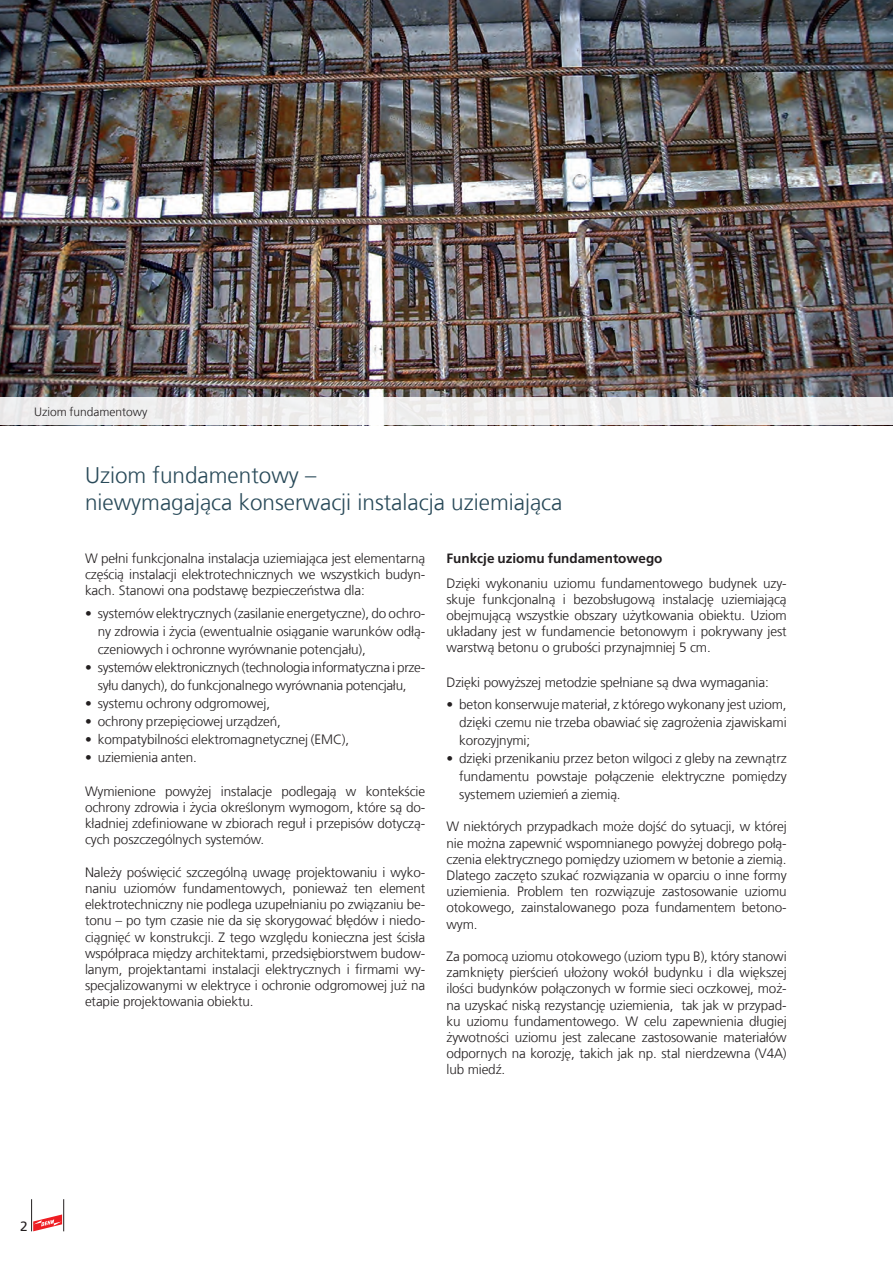
<style>
.page{position:relative;width:893px;height:1263px;background:#fff}
.page>*{position:absolute;margin:0;border:0;box-sizing:border-box;transform-origin:0 0}
.Headline_45_15pt_Ant{font:300 22.5px "Frutiger LT Com";color:#294a59}
.Akapit{font:300 13.5px/16.2px "Frutiger LT Com";letter-spacing:-.01em;color:#231f20;text-align:justify}
.Akapit-2{font:700 13.5px "Frutiger LT Com";color:#231f20}
._08__Page_7_5pt_3_5m{font:13.5px "Frutiger LT Com";color:#231f20}
.Copy_45_9pt_black{font:300 12px "Frutiger LT Com";color:#231f20}
</style>
<div class="page">
<svg style="left:33px;top:1214px;width:29px;height:17px"></svg>
<hr style="left:31px;top:1199px;width:1px;height:32px;background:#231f20">
<hr style="left:63px;top:1199px;width:1px;height:32px;background:#231f20">
<img style="left:0;top:0;width:893px;height:398px">
<div style="left:0;top:398px;width:893px;height:27px;background:#eeedee"></div>
<p class="Copy_45_9pt_black" style="left:34px;top:405px;width:115px">Uziom fundamentowy</p>
<p class="Headline_45_15pt_Ant" style="left:85px;top:462px;width:233px">Uziom fundamentowy –</p>
<p class="Headline_45_15pt_Ant" style="left:85px;top:489px;width:479px">niewymagająca konserwacji instalacja uziemiająca</p>
<p class="Akapit-2" style="left:446px;top:550px;width:218px">Funkcje uziomu fundamentowego</p>
<p class="Akapit" style="left:446px;top:575px;width:342px">Dzięki wykonaniu uziomu fundamentowego budynek uzy&shy;skuje funkcjonalną i bezobsługową instalację uziemiającą obejmującą wszystkie obszary użytkowania obiektu. Uziom układany jest w fundamencie betonowym i pokrywany jest warstwą betonu o grubości przynajmniej 5 cm.</p>
<p class="Akapit" style="left:446px;top:674px;width:324px">Dzięki powyższej metodzie spełniane są dwa wymagania:</p>
<p class="Akapit" style="left:459px;top:695px;width:329px;line-height:18px;text-indent:-13px">• beton konserwuje materiał, z którego wykonany jest uziom, dzięki czemu nie trzeba obawiać się zagrożenia zjawiskami korozyjnymi;</p>
<p class="Akapit" style="left:459px;top:749px;width:329px;line-height:18px;text-indent:-13px">• dzięki przenikaniu przez beton wilgoci z gleby na zewnątrz fundamentu powstaje połączenie elektryczne pomiędzy systemem uziemień a ziemią.</p>
<p class="Akapit" style="left:446px;top:819px;width:342px">W niektórych przypadkach może dojść do sytuacji, w której nie można zapewnić wspomnianego powyżej dobrego połą&shy;czenia elektrycznego pomiędzy uziomem w betonie a ziemią.<br>Dlatego zaczęto szukać rozwiązania w oparciu o inne formy uziemienia. Problem ten rozwiązuje zastosowanie uziomu otokowego, zainstalowanego poza fundamentem betono&shy;wym.</p>
<p class="Akapit" style="left:446px;top:948px;width:342px">Za pomocą uziomu otokowego (uziom typu B), który stanowi zamknięty pierścień ułożony wokół budynku i dla większej ilości budynków połączonych w formie sieci oczkowej, moż&shy;na uzyskać niską rezystancję uziemienia, tak jak w przypad&shy;ku uziomu fundamentowego. W celu zapewnienia długiej żywotności uziomu jest zalecane zastosowanie materiałów odpornych na korozję, takich jak np. stal nierdzewna (V4A) lub miedź.</p>
<p class="Akapit" style="left:85px;top:550px;width:342px">W pełni funkcjonalna instalacja uziemiająca jest elementarną częścią instalacji elektrotechnicznych we wszystkich budyn&shy;kach. Stanowi ona podstawę bezpieczeństwa dla:</p>
<p class="Akapit" style="left:98px;top:604px;width:329px;line-height:18px;text-indent:-13px">• systemów elektrycznych (zasilanie energetyczne), do ochro&shy;ny zdrowia i życia (ewentualnie osiąganie warunków odłą&shy;czeniowych i ochronne wyrównanie potencjału),</p>
<p class="Akapit" style="left:85px;top:658px;width:342px;line-height:18px;text-align:center">• systemów elektronicznych (technologia informatyczna i prze&shy;syłu danych), do funkcjonalnego wyrównania potencjału,</p>
<p class="Akapit" style="left:85px;top:695px;width:187px">• systemu ochrony odgromowej,</p>
<p class="Akapit" style="left:85px;top:713px;width:197px">• ochrony przepięciowej urządzeń,</p>
<p class="Akapit" style="left:85px;top:731px;width:266px">• kompatybilności elektromagnetycznej (EMC),</p>
<p class="Akapit" style="left:85px;top:749px;width:113px">• uziemienia anten.</p>
<p class="Akapit" style="left:85px;top:783px;width:342px">Wymienione powyżej instalacje podlegają w kontekście ochrony zdrowia i życia określonym wymogom, które są do&shy;kładniej zdefiniowane w zbiorach reguł i przepisów dotyczą&shy;cych poszczególnych systemów.</p>
<p class="Akapit" style="left:85px;top:864px;width:342px">Należy poświęcić szczególną uwagę projektowaniu i wyko&shy;naniu uziomów fundamentowych, ponieważ ten element elektrotechniczny nie podlega uzupełnianiu po związaniu be&shy;tonu – po tym czasie nie da się skorygować błędów i niedo&shy;ciągnięć w konstrukcji. Z tego względu konieczna jest ścisła współpraca między architektami, przedsiębiorstwem budow&shy;lanym, projektantami instalacji elektrycznych i firmami wy&shy;specjalizowanymi w elektryce i ochronie odgromowej już na etapie projektowania obiektu.</p>
<p class="_08__Page_7_5pt_3_5m" style="left:20px;top:1218px;width:9px">2</p>
</div>
